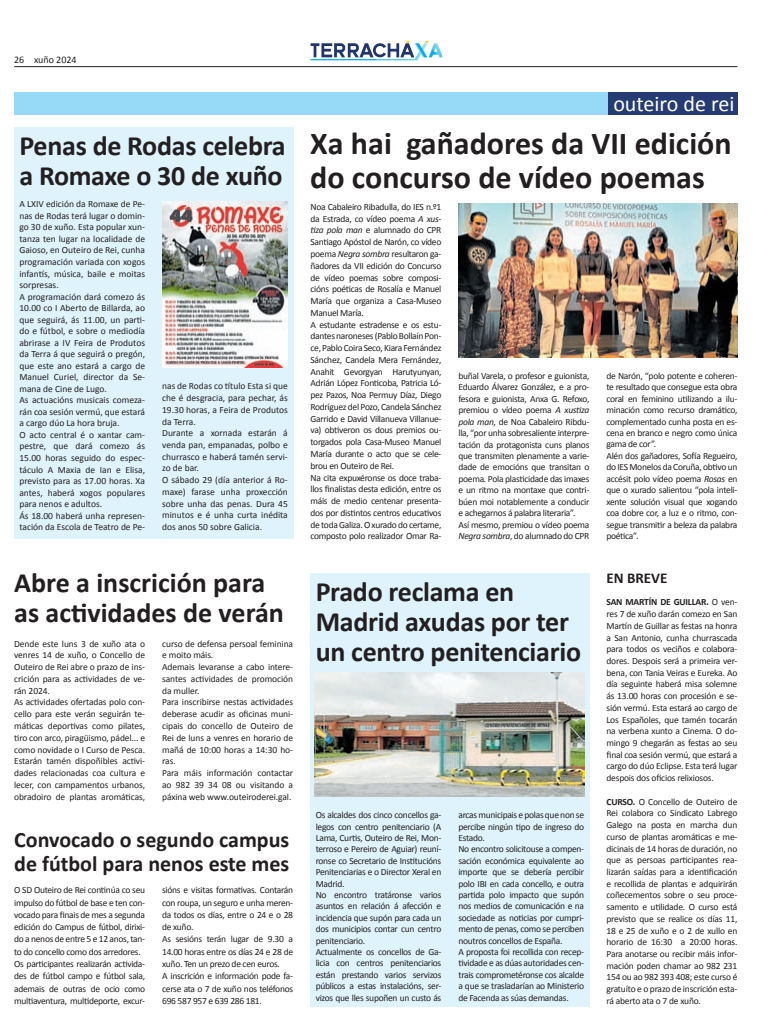
<style>
.page{position:relative;width:780px;height:1035px;background:#fff}
.page>*{position:absolute;margin:0;border:0;box-sizing:border-box;transform-origin:0 0}
.t1{font:700 32px/34px "Calibri";color:#231f20}
.t2{font:700 28px/30px "Calibri";letter-spacing:-.01em;color:#231f20}
.t3{font:700 22px/24px "Calibri";color:#231f20}
.t4{font:22px "Calibri";color:#fff}
.t5{font:700 15px "Calibri";color:#231f20}
.t6{font:10px "Calibri";color:#231f20}
.t7{font:9.5px/11.4px "Calibri";letter-spacing:-.03em;color:#231f20}
.t8{font:9.5px/11.5px "Calibri";color:#231f20}
.t9{font:9.5px/11.8px "Calibri";letter-spacing:-.01em;color:#231f20}
.s1{font-style:italic}
.s2{font-weight:700}
</style>
<div class="page">
<hr style="left:14px;top:66px;width:723px;height:1px;background:#231f20">
<svg style="left:310px;top:41px;width:132px;height:19px"></svg>
<div style="left:14px;top:92px;width:723px;height:22px;background:#97daf8"></div>
<div style="left:607px;top:92px;width:130px;height:22px;background:#253b73"></div>
<div style="left:310px;top:573px;width:279px;height:433px;background:#dff3fc"></div>
<div style="left:14px;top:128px;width:279px;height:411px;background:#dff3fc"></div>
<img style="left:458px;top:204px;width:279px;height:153px">
<img style="left:162px;top:201px;width:126px;height:166px">
<img style="left:315px;top:672px;width:269px;height:125px">
<p class="t6" style="left:14px;top:54px;width:64px">26 xuño 2024</p>
<h2 class="t2" style="left:19px;top:130px;width:268px">Penas de Rodas celebra a Romaxe o 30 de xuño</h2>
<p class="t8" style="left:19px;top:198px;width:127px">A LXIV edición da Romaxe de Pe&shy;nas de Rodas terá lugar o domin&shy;go 30 de xuño. Esta popular xun&shy;tanza ten lugar na localidade de<br>Gaioso, en Outeiro de Rei, cunha programación variada con xogos infantís, música, baile e moitas sorpresas.<br>A programación dará comezo ás<br>10.00 co I Aberto de Billarda, ao que seguirá, ás 11.00, un parti&shy;do e fútbol, e sobre o mediodía abrirase a IV Feira de Produtos da Terra á que seguirá o pregón, que este ano estará a cargo de<br>Manuel Curiel, director da Se&shy;mana de Cine de Lugo.<br>As actuacións musicais comeza&shy;rán coa sesión vermú, que estará a cargo dúo La hora bruja.<br>O acto central é o xantar cam&shy;pestre, que dará comezo ás<br>15.00 horas seguido do espec&shy;táculo A Maxia de Ian e Elisa, previsto para as 17.00 horas. Xa antes, haberá xogos populares para nenos e adultos.<br>Ás 18.00 haberá unha represen&shy;tación da Escola de Teatro de Pe-</p>
<p class="t8" style="left:162px;top:380px;width:127px">nas de Rodas co título Esta si que che é desgracia, para pechar, ás<br>19.30 horas, a Feira de Produtos da Terra.<br>Durante a xornada estarán á venda pan, empanadas, polbo e churrasco e haberá tamén servi&shy;zo de bar.<br>O sábado 29 (día anterior á Ro&shy;maxe) farase unha proxección sobre unha das penas. Dura 45 minutos e é unha curta inédita dos anos 50 sobre Galicia.</p>
<h2 class="t2" style="left:14px;top:567px;width:271px">Abre a inscrición para as actividades de verán</h2>
<p class="t9" style="left:14px;top:637px;width:132px">Dende este luns 3 de xuño ata o venres 14 de xuño, o Concello de<br>Outeiro de Rei abre o prazo de ins&shy;crición para as actividades de ve&shy;rán 2024.<br>As actividades ofertadas polo con&shy;cello para este verán seguirán te&shy;máticas deportivas como pilates, tiro con arco, piragüismo, pádel... e como novidade o I Curso de Pesca.<br>Estarán tamén dispoñibles activi&shy;dades relacionadas coa cultura e lecer, con campamentos urbanos, obradoiro de plantas aromáticas,</p>
<p class="t9" style="left:162px;top:637px;width:132px">curso de defensa persoal feminina e moito máis.<br>Ademais levaranse a cabo intere&shy;santes actividades de promoción da muller.<br>Para inscribirse nestas actividades deberase acudir as oficinas muni&shy;cipais do concello de Outeiro de<br>Rei de luns a venres en horario de mañá de 10:00 horas a 14:30 ho&shy;ras.<br>Para máis información contactar ao 982 39 34 08 ou visitando a páxina web www.outeiroderei.gal.</p>
<h3 class="t3" style="left:14px;top:827px;width:277px">Convocado o segundo campus de fútbol para nenos este mes</h3>
<p class="t7" style="left:14px;top:883px;width:132px;line-height:12.3px">O SD Outeiro de Rei continúa co seu impulso do fútbol de base e ten con&shy;vocado para finais de mes a segunda edición do Campus de fútbol, dirixi&shy;do a nenos de entre 5 e 12 anos, tan&shy;to do concello como dos arredores.<br>Os participantes realizarán activida&shy;des de fútbol campo e fútbol sala, ademais de outras de ocio como multiaventura, multideporte, excur-</p>
<p class="t7" style="left:162px;top:883px;width:132px;line-height:12.3px">sións e visitas formativas. Contarán con roupa, un seguro e unha meren&shy;da todos os días, entre o 24 e o 28 de xuño.<br>As sesións terán lugar de 9.30 a<br>14.00 horas entre os días 24 e 28 de xuño. Ten un prezo de cen euros.<br>A inscrición e información pode fa&shy;cerse ata o 7 de xuño nos teléfonos<br>696 587 957 e 639 286 181.</p>
<h3 class="t4" style="left:613px;top:90px;width:123px">outeiro de rei</h3>
<h1 class="t1" style="left:310px;top:125px;width:423px">Xa hai gañadores da VII edición do concurso de vídeo poemas</h1>
<p class="t7" style="left:310px;top:200px;width:132px;line-height:11.8px">Noa Cabaleiro Ribadulla, do IES n.º1 da Estrada, co vídeo poema <span class="s1">A xus&shy;tiza pola man</span> e alumnado do CPR Santiago Apóstol de Narón, co vídeo poema <span class="s1">Negra sombra</span> resultaron ga&shy;ñadores da VII edición do Concurso de vídeo poemas sobre composi&shy;cións poéticas de Rosalía e Manuel María que organiza a Casa-Museo Manuel María.<br>A estudante estradense e os estu&shy;dantes naroneses (Pablo Bollaín Pon&shy;ce, Pablo Coira Seco, Kiara Fernández Sánchez, Candela Mera Fernández, Anahit Gevorgyan Harutyunyan, Adrián López Fonticoba, Patricia Ló&shy;pez Pazos, Noa Permuy Díaz, Diego Rodríguez del Pozo, Candela Sánchez Garrido e David Villanueva Villanue&shy;va) obtiveron os dous premios ou&shy;torgados pola Casa-Museo Manuel María durante o acto que se cele&shy;brou en Outeiro de Rei.<br>Na cita expuxéronse os doce traba&shy;llos finalistas desta edición, entre os máis de medio centenar presenta&shy;dos por distintos centros educativos de toda Galiza. O xurado do certame, composto polo realizador Omar Ra-</p>
<p class="t7" style="left:458px;top:369px;width:132px">buñal Varela, o profesor e guionista, Eduardo Álvarez González, e a pro&shy;fesora e guionista, Anxa G. Refoxo, premiou o vídeo poema <span class="s1">A xustiza pola man</span>, de Noa Cabaleiro Ribdu&shy;lla, “por unha sobresaliente interpre&shy;tación da protagonista cuns planos que transmiten plenamente a varie&shy;dade de emocións que transitan o poema. Pola plasticidade das imaxes e un ritmo na montaxe que contri&shy;búen moi notablemente a conducir e achegarnos á palabra literaria”.<br>Así mesmo, premiou o vídeo poema <span class="s1">Negra sombra</span>, do alumnado do CPR</p>
<p class="t7" style="left:606px;top:369px;width:132px">de Narón, “polo potente e coheren&shy;te resultado que consegue esta obra coral en feminino utilizando a ilu&shy;minación como recurso dramático, complementado cunha posta en es&shy;cena en branco e negro como única gama de cor”.<br>Alén dos gañadores, Sofía Regueiro, do IES Monelos da Coruña, obtivo un accésit polo vídeo poema <span class="s1">Rosas</span> en que o xurado salientou “pola inteli&shy;xente solución visual que xogando coa dobre cor, a luz e o ritmo, con&shy;segue transmitir a beleza da palabra poética”.</p>
<h2 class="t2" style="left:316px;top:575px;width:267px">Prado reclama en<br>Madrid axudas por ter un centro penitenciario</h2>
<p class="t7" style="left:316px;top:809px;width:127px">Os alcaldes dos cinco concellos ga&shy;legos con centro penitenciario (A<br>Lama, Curtis, Outeiro de Rei, Mon&shy;terroso e Pereiro de Aguiar) reuní&shy;ronse co Secretario de Institucións<br>Penitenciarias e o Director Xeral en<br>Madrid.<br>No encontro tratáronse varios asuntos en relación á afección e incidencia que supón para cada un dos municipios contar cun centro penitenciario.<br>Actualmente os concellos de Ga&shy;licia con centros penitenciarios están prestando varios servizos públicos a estas instalacións, ser&shy;vizos que lles supoñen un custo ás</p>
<p class="t7" style="left:458px;top:809px;width:127px">arcas municipais e polas que non se percibe ningún tipo de ingreso do<br>Estado.<br>No encontro solicitouse a compen&shy;sación económica equivalente ao importe que se debería percibir polo IBI en cada concello, e outra partida polo impacto que supón nos medios de comunicación e na sociedade as noticias por cumpri&shy;mento de penas, como se perciben noutros concellos de España.<br>A proposta foi recollida con recep&shy;tividade e as dúas autoridades cen&shy;trais comprometéronse cos alcalde a que se trasladarían ao Ministerio de Facenda as súas demandas.</p>
<h3 class="t5" style="left:606px;top:568px;width:62px">EN BREVE</h3>
<p class="t7" style="left:606px;top:596px;width:132px;line-height:11.7px;text-align:justify"><span class="s2">SAN MARTÍN DE GUILLAR.</span> O ven&shy;res 7 de xuño darán comezo en San Martín de Guillar as festas na honra a San Antonio, cunha churrascada para todos os veciños e colabora&shy;dores. Despois será a primeira ver&shy;bena, con Tania Veiras e Eureka. Ao día seguinte haberá misa solemne ás 13.00 horas con procesión e se&shy;sión vermú. Esta estará ao cargo de Los Españoles, que tamén tocarán na verbena xunto a Cinema. O do&shy;mingo 9 chegarán as festas ao seu final coa sesión vermú, que estará a cargo do dúo Eclipse. Esta terá lugar despois dos oficios relixiosos.</p>
<p class="t7" style="left:606px;top:795px;width:132px;line-height:11.7px;text-align:justify"><span class="s2">CURSO.</span> O Concello de Outeiro de Rei colabora co Sindicato Labrego Galego na posta en marcha dun curso de plantas aromáticas e me&shy;dicinais de 14 horas de duración, no que as persoas participantes rea&shy;lizarán saídas para a identificación e recollida de plantas e adquirirán coñecementos sobre o seu proce&shy;samento e utilidade. O curso está previsto que se realice os días 11, 18 e 25 de xuño e o 2 de xullo en horario de 16:30 a 20:00 horas.<br>Para anotarse ou recibir máis infor&shy;mación poden chamar ao 982 231<br>154 ou ao 982 393 408; este curso é gratuíto e o prazo de inscrición esta&shy;rá aberto ata o 7 de xuño.</p>
</div>
